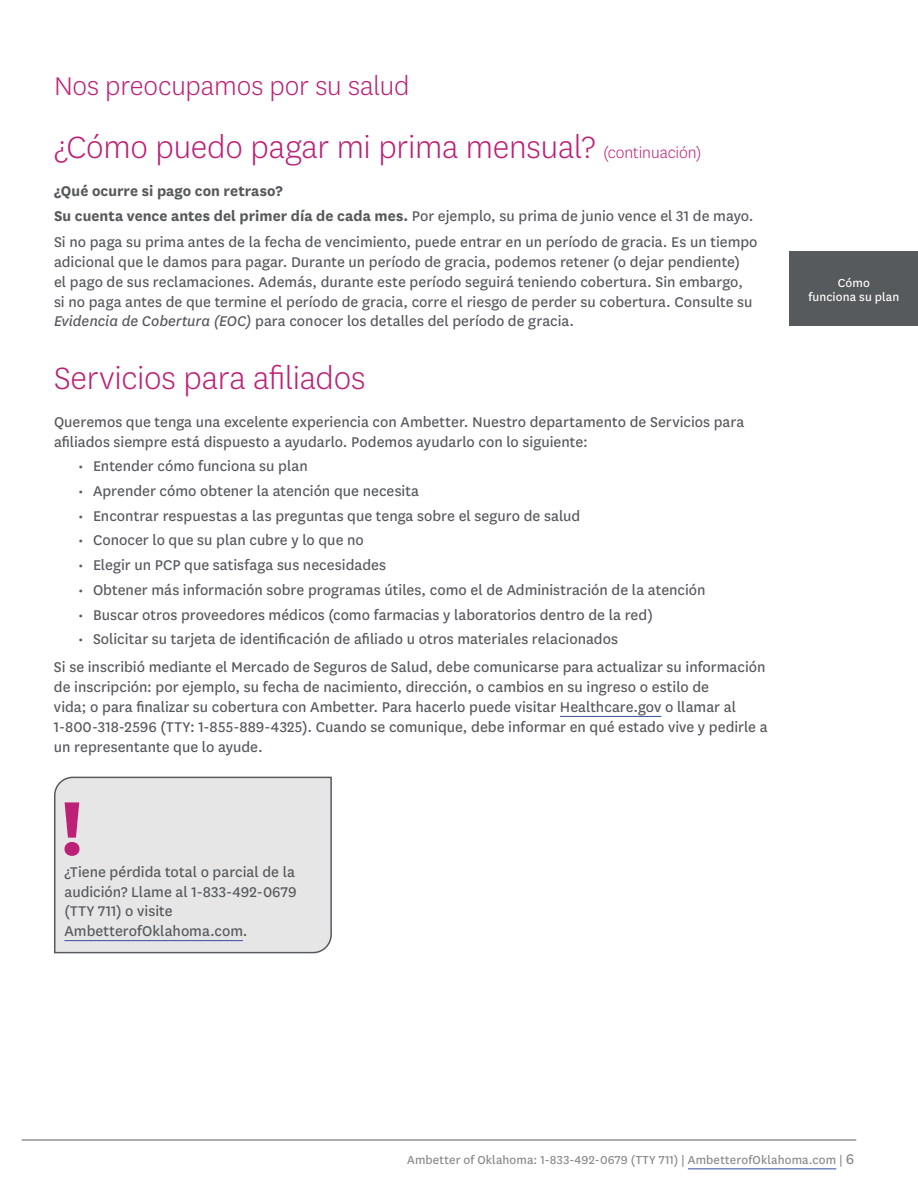
<style>
.page{position:relative;width:918px;height:1188px;background:#fff}
.page>*{position:absolute;margin:0;border:0;box-sizing:border-box;transform-origin:0 0}
.t1{font:300 36px "Centene Sans";letter-spacing:-.005em;color:#bc2177}
.t2{font:300 30px "Centene Sans";letter-spacing:-.005em;color:#bc2177}
.t3{font:16.5px/19.8px "Centene Sans";color:#575a5c}
.t4{font:700 16.5px "Centene Sans";color:#575a5c}
.t5{font:13.5px "Centene Sans";letter-spacing:.01em;color:#898989}
.t6{font:13.5px/13.5px "Centene Sans";letter-spacing:.01em;color:#fff;text-align:center}
.s1{font-size:18px}
.s2{font-weight:700}
.s3{font-style:italic}
.s4{font-size:16.5px}
</style>
<div class="page">
<hr style="left:22px;top:1140px;width:834px;height:1px;background:#575a5c">
<hr style="left:688px;top:1168px;width:148px;height:1px;background:#384f9a">
<div style="left:790px;top:251px;width:128px;height:75px;background:#575a5c"></div>
<hr style="left:560px;top:716px;width:101px;height:1px;background:#384f9a">
<div style="left:54px;top:776px;width:278px;height:178px;background:#e6e6e7"></div>
<hr style="left:64px;top:940px;width:179px;height:1px;background:#384f9a">
<svg style="left:64px;top:802px;width:16px;height:54px"></svg>
<p class="t2" style="left:54px;top:67px;width:357px">Nos preocupamos por su salud</p>
<h3 class="t1" style="left:54px;top:124px;width:649px">¿Cómo puedo pagar mi prima mensual? <span class="s1">(continuación)</span></h3>
<h4 class="t4" style="left:54px;top:179px;width:230px">¿Qué ocurre si pago con retraso?</h4>
<p class="t3" style="left:54px;top:206px;width:701px"><span class="s2">Su cuenta vence antes del primer día de cada mes.</span> Por ejemplo, su prima de junio vence el 31 de mayo.</p>
<p class="t3" style="left:54px;top:231px;width:705px">Si no paga su prima antes de la fecha de vencimiento, puede entrar en un período de gracia. Es un tiempo adicional que le damos para pagar. Durante un período de gracia, podemos retener (o dejar pendiente)<br>el pago de sus reclamaciones. Además, durante este período seguirá teniendo cobertura. Sin embargo, si no paga antes de que termine el período de gracia, corre el riesgo de perder su cobertura. Consulte su <span class="s3">Evidencia de Cobertura (EOC)</span> para conocer los detalles del período de gracia.</p>
<h3 class="t1" style="left:54px;top:356px;width:313px">Servicios para afiliados</h3>
<p class="t3" style="left:54px;top:411px;width:692px">Queremos que tenga una excelente experiencia con Ambetter. Nuestro departamento de Servicios para afiliados siempre está dispuesto a ayudarlo. Podemos ayudarlo con lo siguiente:</p>
<p class="t3" style="left:78px;top:455px;width:231px">• Entender cómo funciona su plan</p>
<p class="t3" style="left:78px;top:480px;width:343px">• Aprender cómo obtener la atención que necesita</p>
<p class="t3" style="left:78px;top:505px;width:504px">• Encontrar respuestas a las preguntas que tenga sobre el seguro de salud</p>
<p class="t3" style="left:78px;top:529px;width:287px">• Conocer lo que su plan cubre y lo que no</p>
<p class="t3" style="left:78px;top:554px;width:310px">• Elegir un PCP que satisfaga sus necesidades</p>
<p class="t3" style="left:78px;top:579px;width:629px">• Obtener más información sobre programas útiles, como el de Administración de la atención</p>
<p class="t3" style="left:78px;top:604px;width:577px">• Buscar otros proveedores médicos (como farmacias y laboratorios dentro de la red)</p>
<p class="t3" style="left:78px;top:628px;width:542px">• Solicitar su tarjeta de identificación de afiliado u otros materiales relacionados</p>
<p class="t3" style="left:54px;top:657px;width:715px">Si se inscribió mediante el Mercado de Seguros de Salud, debe comunicarse para actualizar su información de inscripción: por ejemplo, su fecha de nacimiento, dirección, o cambios en su ingreso o estilo de<br>vida; o para finalizar su cobertura con Ambetter. Para hacerlo puede visitar Healthcare.gov o llamar al 1-800-318-2596 (TTY: 1-855-889-4325). Cuando se comunique, debe informar en qué estado vive y pedirle a un representante que lo ayude.</p>
<p class="t6" style="left:808px;top:276px;width:92px">Cómo<br>funciona su plan</p>
<p class="t3" style="left:64px;top:861px;width:234px">¿Tiene pérdida total o parcial de la audición? Llame al 1-833-492-0679 (TTY 711) o visite<br>AmbetterofOklahoma.com.</p>
<p class="t5" style="left:407px;top:1151px;width:449px">Ambetter of Oklahoma: 1-833-492-0679 (TTY 711) | AmbetterofOklahoma.com | <span class="s4">6</span></p>
</div>
